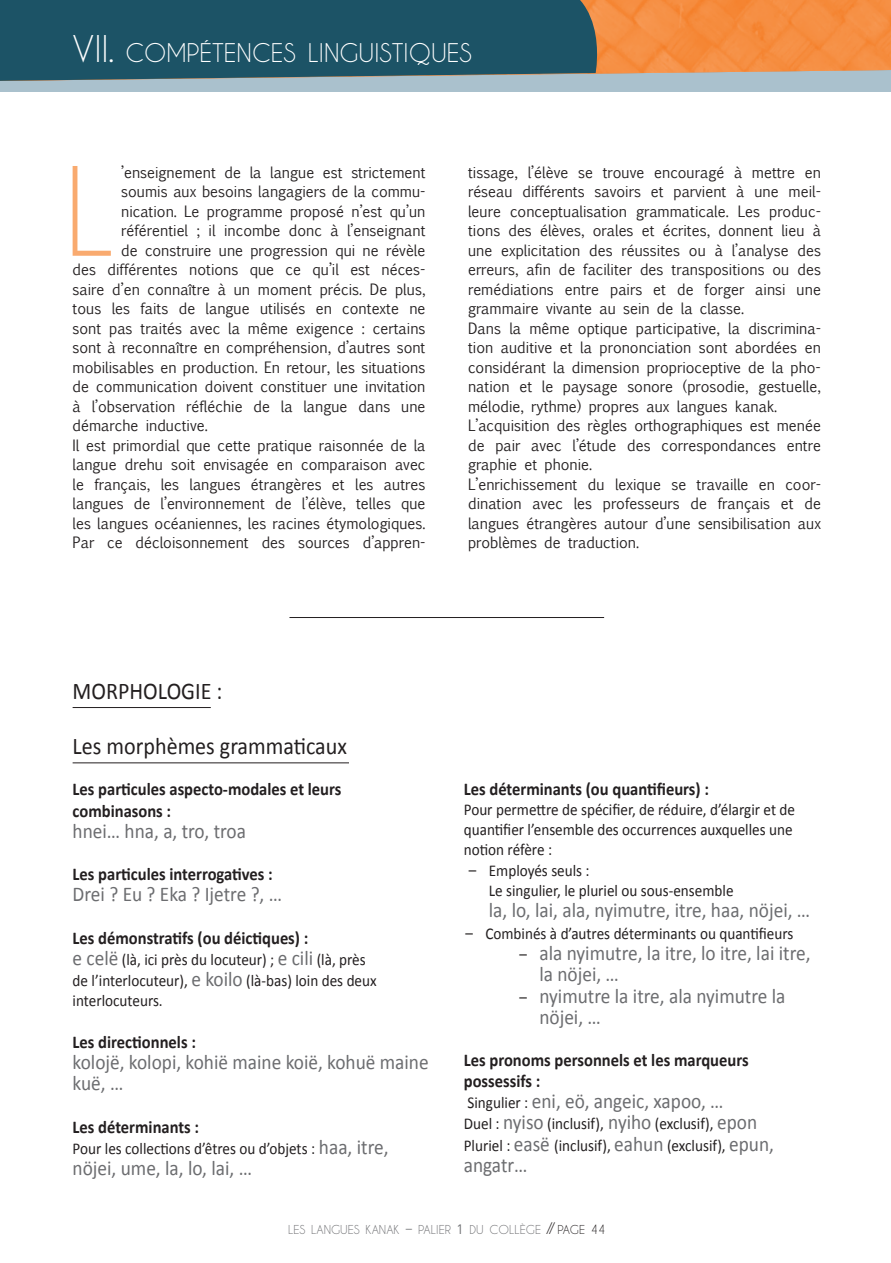
<style>
.page{position:relative;width:891px;height:1263px;background:#fff}
.page>*{position:absolute;margin:0;border:0;box-sizing:border-box;transform-origin:0 0}
.t1{font:114.9px "Caviar Dreams";color:#f9aa6f;scale:.96 1}
.t2{font:24.15px "Caviar Dreams";color:#fff}
.t3{font:24px "Calibri";color:#231f20;scale:.92 1}
.t4{font:21px/21px "Calibri";color:#6c6d70;scale:.92 1}
.t5{font:700 18px/21.6px "Calibri";color:#231f20;scale:.92 1}
.t6{font:16.5px/19.8px "Calibri";color:#231f20;scale:.92 1}
.t7{font:15px/19.5px "Euphemia UCAS";color:#231f20;scale:.96 1}
.t8{font:11.55px "Caviar Dreams";color:#6c6d70}
.s1{font-size:34.5px}
.s2{font-size:21px;color:#6c6d70}
.s3{font-family:"Courier New";font-size:18px}
.s4{font-family:"Courier New";font-size:18px;color:#231f20}
.s5{font-size:16.5px;color:#231f20}
.s6{font-size:16.5px}
.s7{font-family:"DIN";font-size:13.5px}
.s8{font-size:15px;color:#231f20}
.s9{color:#231f20}
.s10{font-size:12px;color:#231f20}
</style>
<div class="page">
<hr style="left:73px;top:707px;width:138px;height:1px;background:#231f20">
<hr style="left:289px;top:617px;width:315px;height:1px;background:#231f20">
<hr style="left:73px;top:762px;width:276px;height:1px;background:#231f20">
<div style="left:0;top:39px;width:891px;height:53px;background:#aac1cd"></div>
<img style="left:613px;top:0;width:278px;height:74px">
<svg style="left:0;top:0;width:613px;height:81px;background:#2a5a69"></svg>
<h2 class="t2" style="left:73px;top:39px;width:401px"><span class="s1">VII.</span> COMPÉTENCES LINGUISTIQUES</h2>
<h1 class="t1" style="left:65px;top:146px;width:55px">L</h1>
<p class="t7" style="left:121px;top:162px;width:319px">’enseignement de la langue est strictement</p>
<p class="t7" style="left:121px;top:182px;width:318px">soumis aux besoins langagiers de la commu-</p>
<p class="t7" style="left:121px;top:201px;width:318px">nication. Le programme proposé n’est qu’un</p>
<p class="t7" style="left:121px;top:221px;width:319px">référentiel ; il incombe donc à l’enseignant</p>
<p class="t7" style="left:121px;top:240px;width:319px">de construire une progression qui ne révèle</p>
<p class="t7" style="left:73px;top:260px;width:369px">des différentes notions que ce qu’il est néces-</p>
<p class="t7" style="left:73px;top:279px;width:369px">saire d’en connaître à un moment précis. De plus,</p>
<p class="t7" style="left:73px;top:299px;width:369px">tous les faits de langue utilisés en contexte ne</p>
<p class="t7" style="left:73px;top:318px;width:369px">sont pas traités avec la même exigence : certains</p>
<p class="t7" style="left:73px;top:338px;width:369px">sont à reconnaître en compréhension, d’autres sont</p>
<p class="t7" style="left:73px;top:357px;width:369px">mobilisables en production. En retour, les situations</p>
<p class="t7" style="left:73px;top:377px;width:369px">de communication doivent constituer une invitation</p>
<p class="t7" style="left:73px;top:396px;width:369px">à l’observation réfléchie de la langue dans une</p>
<p class="t7" style="left:73px;top:416px;width:142px">démarche inductive.</p>
<p class="t7" style="left:73px;top:435px;width:369px">Il est primordial que cette pratique raisonnée de la</p>
<p class="t7" style="left:73px;top:455px;width:369px">langue drehu soit envisagée en comparaison avec</p>
<p class="t7" style="left:73px;top:474px;width:369px">le français, les langues étrangères et les autres</p>
<p class="t7" style="left:73px;top:494px;width:369px">langues de l’environnement de l’élève, telles que</p>
<p class="t7" style="left:73px;top:513px;width:369px">les langues océaniennes, les racines étymologiques.</p>
<p class="t7" style="left:73px;top:533px;width:369px">Par ce décloisonnement des sources d’appren-</p>
<p class="t7" style="left:468px;top:162px;width:369px">tissage, l’élève se trouve encouragé à mettre en réseau différents savoirs et parvient à une meil&shy;leure conceptualisation grammaticale. Les produc&shy;tions des élèves, orales et écrites, donnent lieu à une explicitation des réussites ou à l’analyse des erreurs, afin de faciliter des transpositions ou des remédiations entre pairs et de forger ainsi une grammaire vivante au sein de la classe.<br>Dans la même optique participative, la discrimina&shy;tion auditive et la prononciation sont abordées en considérant la dimension proprioceptive de la pho&shy;nation et le paysage sonore (prosodie, gestuelle, mélodie, rythme) propres aux langues kanak.<br>L’acquisition des règles orthographiques est menée de pair avec l’étude des correspondances entre graphie et phonie.<br>L’enrichissement du lexique se travaille en coor&shy;dination avec les professeurs de français et de langues étrangères autour d’une sensibilisation aux problèmes de traduction.</p>
<h3 class="t3" style="left:73px;top:676px;width:164px">MORPHOLOGIE :</h3>
<h3 class="t3" style="left:73px;top:730px;width:300px">Les morphèmes grammaticaux</h3>
<p class="t5" style="left:73px;top:778px;width:294px">Les particules aspecto-modales et leurs combinasons :</p>
<h3 class="t4" style="left:73px;top:820px;width:190px">hnei… hna, a, tro, troa</h3>
<p class="t5" style="left:73px;top:863px;width:219px">Les particules interrogatives :</p>
<h3 class="t4" style="left:73px;top:884px;width:229px">Drei ? Eu ? Eka ? Ijetre ?, …</h3>
<p class="t5" style="left:73px;top:927px;width:258px">Les démonstratifs (ou déictiques) :</p>
<p class="t6" style="left:73px;top:949px;width:332px;line-height:20.4px"><span class="s2">e celë</span> (là, ici près du locuteur) ; <span class="s2">e cili</span> (là, près de l’interlocuteur), <span class="s2">e koilo</span> (là-bas) loin des deux interlocuteurs.</p>
<p class="t5" style="left:73px;top:1031px;width:136px">Les directionnels :</p>
<h3 class="t4" style="left:73px;top:1052px;width:389px">kolojë, kolopi, kohië maine koië, kohuë maine kuë, …</h3>
<p class="t5" style="left:73px;top:1116px;width:139px">Les déterminants :</p>
<p class="t6" style="left:73px;top:1138px;width:345px">Pour les collections d’êtres ou d’objets : <span class="s2">haa, itre,</span></p>
<h3 class="t4" style="left:73px;top:1157px;width:197px">nöjei, ume, la, lo, lai, …</h3>
<p class="t5" style="left:464px;top:778px;width:268px">Les déterminants (ou quantifieurs) :</p>
<p class="t6" style="left:464px;top:799px;width:362px">Pour permettre de spécifier, de réduire, d’élargir et de quantifier l’ensemble des occurrences auxquelles une notion réfère :</p>
<p class="t6" style="left:489px;top:860px;width:267px;text-indent:-22px"><span class="s3">-</span> Employés seuls :<br>Le singulier, le pluriel ou sous-ensemble</p>
<h3 class="t4" style="left:489px;top:899px;width:351px">la, lo, lai, ala, nyimutre, itre, haa, nöjei, …</h3>
<p class="t6" style="left:464px;top:923px;width:360px"><span class="s3">-</span> Combinés à d’autres déterminants ou quantifieurs</p>
<h3 class="t4" style="left:539px;top:942px;width:296px;text-indent:-22px"><span class="s4">-</span> ala nyimutre, la itre, lo itre, lai itre, la nöjei, …</h3>
<h3 class="t4" style="left:539px;top:985px;width:269px;text-indent:-22px"><span class="s4">-</span> nyimutre la itre, ala nyimutre la nöjei, …</h3>
<p class="t5" style="left:464px;top:1049px;width:311px;line-height:21px">Les pronoms personnels et les marqueurs possessifs :</p>
<h3 class="t4" style="left:468px;top:1090px;width:280px"><span class="s5">Singulier :</span> eni, eö, angeic, xapoo, …</h3>
<p class="t6" style="left:464px;top:1113px;width:339px;line-height:21px">Duel : <span class="s2">nyiso</span> (inclusif), <span class="s2">nyiho</span> (exclusif), <span class="s2">epon<br></span>Pluriel : <span class="s2">easë</span> (inclusif), <span class="s2">eahun</span> (exclusif), <span class="s2">epun,</span></p>
<h3 class="t4" style="left:464px;top:1154px;width:71px">angatr…</h3>
<p class="t8" style="left:288px;top:1223px;width:319px">LES LANGUES KANAK <span class="s6">–</span> PALIER <span class="s7">1</span> DU COLLÈGE <span class="s8">//</span> <span class="s9">PAGE</span> <span class="s10">44</span></p>
</div>
